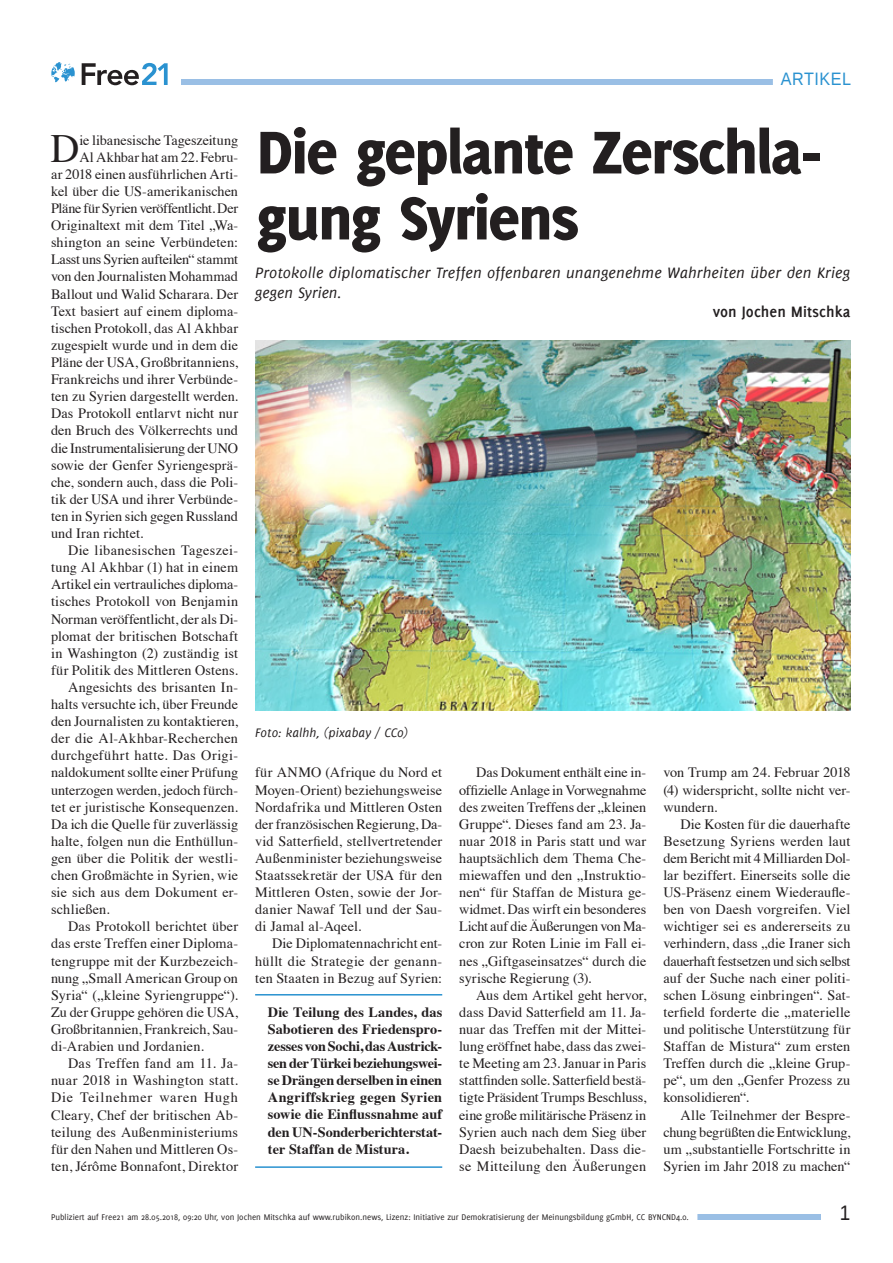
<style>
.page{position:relative;width:893px;height:1263px;background:#fff}
.page>*{position:absolute;margin:0;border:0;box-sizing:border-box;transform-origin:0 0}
.t1{font:800 66px/66px "Delicious";letter-spacing:-.02em;color:#231f20}
.t2{font:40.05px "Times";color:#231f20}
.t3{font:21px "Liberation Sans";color:#231f20;scale:.9 1}
.t4{font:18px "Liberation Sans";letter-spacing:.03em;color:#2a92d0;scale:.9 1}
.t5{font:italic 16.5px/19.5px "Delicious";letter-spacing:.005em;color:#231f20}
.t6{font:700 16.5px "Delicious";letter-spacing:.005em;color:#231f20}
.t7{font:14.25px/17.1px "Times";letter-spacing:.005em;color:#231f20;text-align:justify}
.t8{font:700 14.25px/17.1px "Times";color:#231f20;text-align:justify}
.t9{font:14.25px "Times";letter-spacing:.025em;color:#231f20}
.t10{font:14.25px "Times";letter-spacing:-.015em;color:#231f20}
.t11{font:14.25px "Times";letter-spacing:-.025em;color:#231f20}
.t12{font:14.25px "Times";letter-spacing:.035em;color:#231f20}
.t13{font:14.25px "Times";letter-spacing:.055em;color:#231f20}
.t14{font:italic 13.5px "Delicious";letter-spacing:.01em;color:#231f20}
.t15{font:9px "Delicious";color:#231f20}
</style>
<div class="page">
<div style="left:181px;top:79px;width:669px;height:6px;background:#9abfe5"></div>
<div style="left:55px;top:1214px;width:766px;height:6px;background:#9abfe5"></div>
<div style="left:43px;top:1211px;width:654px;height:12px;background:#fff"></div>
<div style="left:773px;top:74px;width:86px;height:15px;background:#fff"></div>
<svg style="left:82px;top:63px;width:86px;height:22px"></svg>
<svg style="left:51px;top:62px;width:24px;height:20px"></svg>
<hr style="left:255px;top:994px;width:187px;height:1px;background:#2a92d0">
<hr style="left:255px;top:1166px;width:187px;height:2px;background:#2a92d0">
<img style="left:255px;top:340px;width:595px;height:371px">
<p class="t4" style="left:781px;top:69px;width:79px">ARTIKEL</p>
<h2 class="t2" style="left:50px;top:111px;width:30px">D</h2>
<p class="t7" style="left:79px;top:130px;width:160px">ie libanesische Tageszeitung</p>
<p class="t7" style="left:79px;top:147px;width:160px">Al Akhbar hat am 22. Febru-</p>
<p class="t7" style="left:51px;top:164px;width:189px">ar 2018 einen ausführlichen Arti-</p>
<p class="t7" style="left:51px;top:181px;width:189px">kel über die US-amerikanischen</p>
<p class="t11" style="left:51px;top:195px;width:189px">Pläne für Syrien veröffentlicht. Der</p>
<p class="t7" style="left:51px;top:216px;width:189px">Originaltext mit dem Titel „Wa-</p>
<p class="t7" style="left:51px;top:233px;width:189px">shington an seine Verbündeten:</p>
<p class="t10" style="left:51px;top:246px;width:189px">Lasst uns Syrien aufteilen“ stammt</p>
<p class="t7" style="left:51px;top:267px;width:189px">von den Journalisten Mohammad</p>
<p class="t7" style="left:51px;top:284px;width:189px">Ballout und Walid Scharara. Der</p>
<p class="t7" style="left:51px;top:301px;width:189px">Text basiert auf einem diploma-</p>
<p class="t7" style="left:51px;top:318px;width:189px">tischen Protokoll, das Al Akhbar</p>
<p class="t7" style="left:51px;top:335px;width:189px">zugespielt wurde und in dem die</p>
<p class="t7" style="left:51px;top:352px;width:189px">Pläne der USA, Großbritanniens,</p>
<p class="t7" style="left:51px;top:370px;width:189px">Frankreichs und ihrer Verbünde-</p>
<p class="t7" style="left:51px;top:387px;width:189px">ten zu Syrien dargestellt werden.</p>
<p class="t7" style="left:51px;top:404px;width:189px">Das Protokoll entlarvt nicht nur</p>
<p class="t7" style="left:51px;top:421px;width:189px">den Bruch des Völkerrechts und</p>
<p class="t10" style="left:51px;top:434px;width:189px">die Instrumentalisierung der UNO</p>
<p class="t7" style="left:51px;top:455px;width:189px">sowie der Genfer Syriengesprä-</p>
<p class="t7" style="left:51px;top:472px;width:189px">che, sondern auch, dass die Poli-</p>
<p class="t7" style="left:51px;top:489px;width:189px">tik der USA und ihrer Verbünde-</p>
<p class="t7" style="left:51px;top:506px;width:189px">ten in Syrien sich gegen Russland</p>
<p class="t7" style="left:51px;top:523px;width:94px">und Iran richtet.</p>
<p class="t9" style="left:68px;top:537px;width:172px">Die libanesischen Tageszei-</p>
<p class="t7" style="left:51px;top:558px;width:189px">tung Al Akhbar (1) hat in einem</p>
<p class="t7" style="left:51px;top:575px;width:189px">Artikel ein vertrauliches diploma-</p>
<p class="t7" style="left:51px;top:592px;width:189px">tisches Protokoll von Benjamin</p>
<p class="t7" style="left:51px;top:609px;width:189px">Norman veröffentlicht, der als Di-</p>
<p class="t7" style="left:51px;top:626px;width:189px">plomat der britischen Botschaft</p>
<p class="t7" style="left:51px;top:643px;width:189px">in Washington (2) zuständig ist</p>
<p class="t7" style="left:51px;top:660px;width:189px">für Politik des Mittleren Ostens.</p>
<p class="t7" style="left:68px;top:677px;width:172px">Angesichts des brisanten In-</p>
<p class="t7" style="left:51px;top:694px;width:189px">halts versuchte ich, über Freunde</p>
<p class="t7" style="left:51px;top:712px;width:189px">den Journalisten zu kontaktieren,</p>
<p class="t9" style="left:51px;top:725px;width:189px">der die Al-Akhbar-Recherchen</p>
<p class="t12" style="left:51px;top:742px;width:189px">durchgeführt hatte. Das Origi-</p>
<p class="t7" style="left:51px;top:763px;width:189px">naldokument sollte einer Prüfung</p>
<p class="t7" style="left:51px;top:780px;width:189px">unterzogen werden, jedoch fürch-</p>
<p class="t7" style="left:51px;top:797px;width:189px">tet er juristische Konsequenzen.</p>
<p class="t7" style="left:51px;top:814px;width:189px">Da ich die Quelle für zuverlässig</p>
<p class="t7" style="left:51px;top:831px;width:189px">halte, folgen nun die Enthüllun-</p>
<p class="t7" style="left:51px;top:848px;width:189px">gen über die Politik der westli-</p>
<p class="t7" style="left:51px;top:865px;width:189px">chen Großmächte in Syrien, wie</p>
<p class="t7" style="left:51px;top:883px;width:189px">sie sich aus dem Dokument er-</p>
<p class="t7" style="left:51px;top:900px;width:60px">schließen.</p>
<p class="t7" style="left:68px;top:917px;width:172px">Das Protokoll berichtet über</p>
<p class="t7" style="left:51px;top:934px;width:189px">das erste Treffen einer Diploma-</p>
<p class="t7" style="left:51px;top:951px;width:189px">tengruppe mit der Kurzbezeich-</p>
<p class="t7" style="left:51px;top:968px;width:189px">nung „Small American Group on</p>
<p class="t7" style="left:51px;top:985px;width:189px">Syria“ („kleine Syriengruppe“).</p>
<p class="t7" style="left:51px;top:1002px;width:189px">Zu der Gruppe gehören die USA,</p>
<p class="t7" style="left:51px;top:1019px;width:189px">Großbritannien, Frankreich, Sau-</p>
<p class="t7" style="left:51px;top:1036px;width:154px">di-Arabien und Jordanien.</p>
<p class="t7" style="left:68px;top:1054px;width:172px">Das Treffen fand am 11. Ja-</p>
<p class="t9" style="left:51px;top:1067px;width:189px">nuar 2018 in Washington statt.</p>
<p class="t13" style="left:51px;top:1084px;width:189px">Die Teilnehmer waren Hugh</p>
<p class="t7" style="left:51px;top:1105px;width:189px">Cleary, Chef der britischen Ab-</p>
<p class="t7" style="left:51px;top:1122px;width:189px">teilung des Außenministeriums</p>
<p class="t7" style="left:51px;top:1139px;width:189px">für den Nahen und Mittleren Os-</p>
<p class="t7" style="left:51px;top:1156px;width:189px">ten, Jérôme Bonnafont, Direktor</p>
<h1 class="t1" style="left:257px;top:118px;width:566px">Die geplante Zerschla&shy;gung Syriens</h1>
<p class="t5" style="left:255px;top:263px;width:597px">Protokolle diplomatischer Treffen offenbaren unangenehme Wahrheiten über den Krieg gegen Syrien.</p>
<p class="t6" style="left:713px;top:303px;width:139px">von Jochen Mitschka</p>
<p class="t14" style="left:255px;top:725px;width:154px">Foto: kalhh, (pixabay / CC0)</p>
<p class="t7" style="left:255px;top:763px;width:189px">für ANMO (Afrique du Nord et Moyen-Orient) beziehungsweise Nordafrika und Mittleren Osten der französischen Regierung, Da&shy;vid Satterfield, stellvertretender Außenminister beziehungsweise Staatssekretär der USA für den Mittleren Osten, sowie der Jor&shy;danier Nawaf Tell und der Sau&shy;di Jamal al-Aqeel.</p>
<p class="t7" style="left:255px;top:934px;width:189px;text-indent:17px">Die Diplomatennachricht ent&shy;hüllt die Strategie der genann&shy;ten Staaten in Bezug auf Syrien:</p>
<p class="t8" style="left:268px;top:1002px;width:176px">Die Teilung des Landes, das Sabotieren des Friedenspro&shy;zesses von Sochi, das Austrick&shy;sen der Türkei beziehungswei&shy;se Drängen derselben in einen Angriffskrieg gegen Syrien sowie die Einflussnahme auf den UN-Sonderberichterstat&shy;ter Staffan de Mistura.</p>
<p class="t7" style="left:459px;top:763px;width:189px;text-indent:17px">Das Dokument enthält eine in&shy;offizielle Anlage in Vorwegnahme des zweiten Treffens der „kleinen Gruppe“. Dieses fand am 23. Ja&shy;nuar 2018 in Paris statt und war hauptsächlich dem Thema Che&shy;miewaffen und den „Instruktio&shy;nen“ für Staffan de Mistura ge&shy;widmet. Das wirft ein besonderes Licht auf die Äußerungen von Ma&shy;cron zur Roten Linie im Fall ei&shy;nes „Giftgaseinsatzes“ durch die syrische Regierung (3).</p>
<p class="t7" style="left:459px;top:985px;width:189px;text-indent:17px">Aus dem Artikel geht hervor, dass David Satterfield am 11. Ja&shy;nuar das Treffen mit der Mittei&shy;lung eröffnet habe, dass das zwei&shy;te Meeting am 23. Januar in Paris stattfinden solle. Satterfield bestä&shy;tigte Präsident Trumps Beschluss, eine große militärische Präsenz in Syrien auch nach dem Sieg über Daesh beizubehalten. Dass die&shy;se Mitteilung den Äußerungen</p>
<p class="t7" style="left:663px;top:763px;width:189px">von Trump am 24. Februar 2018 (4) widerspricht, sollte nicht ver&shy;wundern.</p>
<p class="t7" style="left:663px;top:814px;width:189px;text-indent:17px">Die Kosten für die dauerhafte Besetzung Syriens werden laut dem Bericht mit 4 Milliarden Dol&shy;lar beziffert. Einerseits solle die US-Präsenz einem Wiederaufle&shy;ben von Daesh vorgreifen. Viel wichtiger sei es andererseits zu verhindern, dass „die Iraner sich dauerhaft festsetzen und sich selbst auf der Suche nach einer politi&shy;schen Lösung einbringen“. Sat&shy;terfield forderte die „materielle und politische Unterstützung für Staffan de Mistura“ zum ersten Treffen durch die „kleine Grup&shy;pe“, um den „Genfer Prozess zu konsolidieren“.</p>
<p class="t7" style="left:663px;top:1105px;width:189px;text-indent:17px">Alle Teilnehmer der Bespre&shy;chung begrüßten die Entwicklung, um „substantielle Fortschritte in Syrien im Jahr 2018 zu machen“</p>
<p class="t15" style="left:51px;top:1211px;width:639px">Publiziert auf Free21 am 28.05.2018, 09:20 Uhr, von Jochen Mitschka auf www.rubikon.news, Lizenz: Initiative zur Demokratisierung der Meinungsbildung gGmbH, CC BYNCND4.0.</p>
<h3 class="t3" style="left:840px;top:1201px;width:13px">1</h3>
</div>
